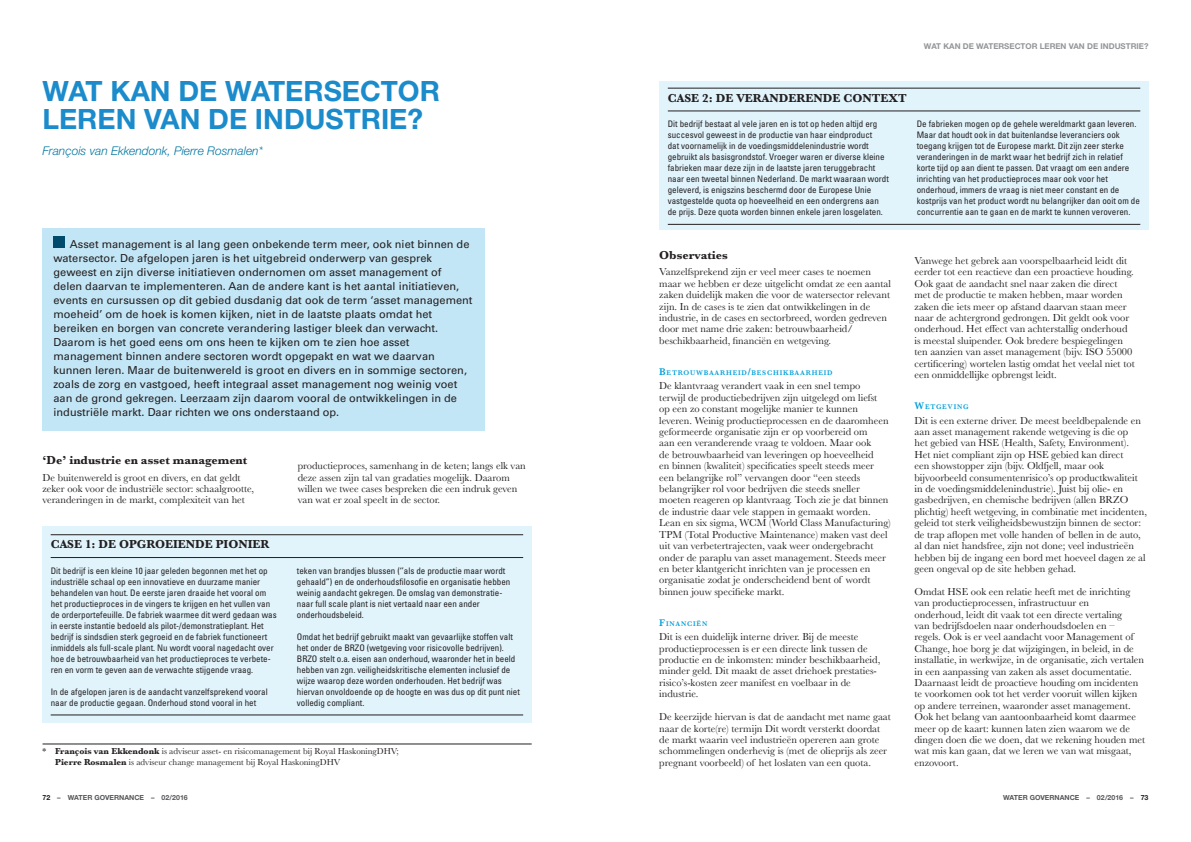
<style>
.page{position:relative;width:1191px;height:842px;background:#fff}
.page>*{position:absolute;margin:0;border:0;box-sizing:border-box;transform-origin:0 0}
.t1{font:700 28px/28px "Helvetica Neue";color:#1b8bcb}
.t2{font:700 12px "Baskerville";color:#231f20}
.t3{font:italic 300 12px "Helvetica Neue";color:#0076a3}
.t4{font:11px/14px "Univers";color:#231f20}
.t5{font:10.5px/11.4px "Baskerville";color:#231f20}
.t6{font:condensed 9px/11px "Univers";color:#231f20}
.t7{font:9px/11px "Baskerville";color:#231f20}
.t8{font:700 8px "Helvetica Neue";color:#939598}
.t9{font:700 7px "Helvetica Neue";color:#57585a}
.t10{font:600 7px "Baskerville";letter-spacing:.115em;color:#009fda}
.s1{font-weight:700}
.s2{font-size:10px}
.s3{color:#231f20}
</style>
<div class="page">
<div style="left:42px;top:526px;width:489px;height:197px;background:#e1f4fc"></div>
<div style="left:42px;top:228px;width:443px;height:203px;background:#c3e6f6"></div>
<hr style="left:43px;top:744px;width:488px;height:1px;background:#231f20">
<div style="left:54px;top:236px;width:11px;height:12px;background:#004b6c"></div>
<hr style="left:51px;top:534px;width:472px;height:1px;background:#231f20">
<hr style="left:51px;top:557px;width:472px;height:1px;background:#231f20">
<hr style="left:51px;top:715px;width:472px;height:1px;background:#231f20">
<div style="left:659px;top:82px;width:489px;height:148px;background:#e1f4fc"></div>
<hr style="left:668px;top:88px;width:472px;height:1px;background:#231f20">
<hr style="left:668px;top:111px;width:472px;height:1px;background:#231f20">
<hr style="left:668px;top:224px;width:472px;height:1px;background:#231f20">
<h1 class="t1" style="left:43px;top:77px;width:399px">WAT KAN DE WATERSECTOR<br>LEREN VAN DE INDUSTRIE?</h1>
<p class="t3" style="left:43px;top:144px;width:222px">François van Ekkendonk, Pierre Rosmalen*</p>
<p class="t4" style="left:54px;top:237px;width:420px;text-indent:16px">Asset management is al lang geen onbekende term meer, ook niet binnen de watersector. De afgelopen jaren is het uitgebreid onderwerp van gesprek geweest en zijn diverse initiatieven ondernomen om asset management of delen daarvan te implementeren. Aan de andere kant is het aantal initiatieven, events en cursussen op dit gebied dusdanig dat ook de term ‘asset management moeheid’ om de hoek is komen kijken, niet in de laatste plaats omdat het bereiken en borgen van concrete verandering lastiger bleek dan verwacht.<br>Daarom is het goed eens om ons heen te kijken om te zien hoe asset management binnen andere sectoren wordt opgepakt en wat we daarvan kunnen leren. Maar de buitenwereld is groot en divers en in sommige sectoren, zoals de zorg en vastgoed, heeft integraal asset management nog weinig voet aan de grond gekregen. Leerzaam zijn daarom vooral de ontwikkelingen in de industriële markt. Daar richten we ons onderstaand op.</p>
<p class="t2" style="left:43px;top:452px;width:206px">‘De’ industrie en asset management</p>
<p class="t5" style="left:43px;top:472px;width:213px">De buitenwereld is groot en divers, en dat geldt zeker ook voor de industriële sector: schaalgrootte, veranderingen in de markt, complexiteit van het</p>
<p class="t2" style="left:51px;top:536px;width:220px">CASE 1: DE OPGROEIENDE PIONIER</p>
<p class="t6" style="left:51px;top:565px;width:227px">Dit bedrijf is een kleine 10 jaar geleden begonnen met het op industriële schaal op een innovatieve en duurzame manier behandelen van hout. De eerste jaren draaide het vooral om het productieproces in de vingers te krijgen en het vullen van de orderportefeuille. De fabriek waarmee dit werd gedaan was in eerste instantie bedoeld als pilot-/demonstratieplant. Het bedrijf is sindsdien sterk gegroeid en de fabriek functioneert inmiddels als full-scale plant. Nu wordt vooral nagedacht over hoe de betrouwbaarheid van het productieproces te verbete&shy;ren en vorm te geven aan de verwachte stijgende vraag.</p>
<p class="t6" style="left:51px;top:686px;width:218px">In de afgelopen jaren is de aandacht vanzelfsprekend vooral naar de productie gegaan. Onderhoud stond vooral in het</p>
<p class="t5" style="left:298px;top:460px;width:230px">productieproces, samenhang in de keten; langs elk van deze assen zijn tal van gradaties mogelijk. Daarom willen we twee cases bespreken die een indruk geven van wat er zoal speelt in de sector.</p>
<p class="t6" style="left:297px;top:565px;width:215px">teken van brandjes blussen (‘’als de productie maar wordt gehaald”) en de onderhoudsfilosofie en organisatie hebben weinig aandacht gekregen. De omslag van demonstratie&shy;naar full scale plant is niet vertaald naar een ander onderhoudsbeleid.</p>
<p class="t6" style="left:297px;top:631px;width:224px">Omdat het bedrijf gebruikt maakt van gevaarlijke stoffen valt het onder de BRZO (wetgeving voor risicovolle bedrijven).<br>BRZO stelt o.a. eisen aan onderhoud, waaronder het in beeld hebben van zgn. veiligheidskritische elementen inclusief de wijze waarop deze worden onderhouden. Het bedrijf was hiervan onvoldoende op de hoogte en was dus op dit punt niet volledig compliant.</p>
<p class="t7" style="left:55px;top:746px;width:345px;text-indent:-13px">* <span class="s1">François van Ekkendonk</span> is adviseur asset- en risicomanagement bij Royal HaskoningDHV;<br><span class="s1">Pierre Rosmalen</span> is adviseur change management bij Royal HaskoningDHV</p>
<p class="t8" style="left:924px;top:41px;width:226px">WAT KAN DE WATERSECTOR LEREN VAN DE INDUSTRIE?</p>
<p class="t2" style="left:668px;top:89px;width:240px">CASE 2: DE VERANDERENDE CONTEXT</p>
<p class="t6" style="left:668px;top:118px;width:222px">Dit bedrijf bestaat al vele jaren en is tot op heden altijd erg succesvol geweest in de productie van haar eindproduct<br>dat voornamelijk in de voedingsmiddelenindustrie wordt gebruikt als basisgrondstof. Vroeger waren er diverse kleine fabrieken maar deze zijn in de laatste jaren teruggebracht naar een tweetal binnen Nederland. De markt waaraan wordt geleverd, is enigszins beschermd door de Europese Unie vastgestelde quota op hoeveelheid en een ondergrens aan de prijs. Deze quota worden binnen enkele jaren losgelaten.</p>
<p class="t6" style="left:916px;top:118px;width:224px">De fabrieken mogen op de gehele wereldmarkt gaan leveren.<br>Maar dat houdt ook in dat buitenlandse leveranciers ook toegang krijgen tot de Europese markt. Dit zijn zeer sterke veranderingen in de markt waar het bedrijf zich in relatief korte tijd op aan dient te passen. Dat vraagt om een andere inrichting van het productieproces maar ook voor het onderhoud, immers de vraag is niet meer constant en de kostprijs van het product wordt nu belangrijker dan ooit om de concurrentie aan te gaan en de markt te kunnen veroveren.</p>
<p class="t2" style="left:659px;top:247px;width:70px">Observaties</p>
<p class="t5" style="left:659px;top:266px;width:233px">Vanzelfsprekend zijn er veel meer cases te noemen maar we hebben er deze uitgelicht omdat ze een aantal zaken duidelijk maken die voor de watersector relevant zijn. In de cases is te zien dat ontwikkelingen in de industrie, in de cases en sectorbreed, worden gedreven door met name drie zaken: betrouwbaarheid/ beschikbaarheid, financiën en wetgeving.</p>
<p class="t10" style="left:659px;top:368px;width:175px"><span class="s2">B</span>ETROUWBAARHEID<span class="s2">/</span>BESCHIKBAARHEID</p>
<p class="t5" style="left:659px;top:380px;width:233px">De klantvraag verandert vaak in een snel tempo<br>terwijl de productiebedrijven zijn uitgelegd om liefst<br>op een zo constant mogelijke manier te kunnen leveren. Weinig productieprocessen en de daaromheen geformeerde organisatie zijn er op voorbereid om<br>aan een veranderende vraag te voldoen. Maar ook<br>de betrouwbaarheid van leveringen op hoeveelheid<br>en binnen (kwaliteit) specificaties speelt steeds meer een belangrijke rol” vervangen door “een steeds belangrijker rol voor bedrijven die steeds sneller moeten reageren op klantvraag. Toch zie je dat binnen de industrie daar vele stappen in gemaakt worden.<br>Lean en six sigma, WCM (World Class Manufacturing)<br>TPM (Total Productive Maintenance) maken vast deel uit van verbetertrajecten, vaak weer ondergebracht onder de paraplu van asset management. Steeds meer en beter klantgericht inrichten van je processen en organisatie zodat je onderscheidend bent of wordt binnen jouw specifieke markt.</p>
<p class="t10" style="left:659px;top:619px;width:50px"><span class="s2">F</span>INANCIËN</p>
<p class="t5" style="left:659px;top:631px;width:222px">Dit is een duidelijk interne driver. Bij de meeste productieprocessen is er een directe link tussen de productie en de inkomsten: minder beschikbaarheid, minder geld. Dit maakt de asset driehoek prestaties&shy;risico’s-kosten zeer manifest en voelbaar in de industrie.</p>
<p class="t5" style="left:659px;top:711px;width:233px">De keerzijde hiervan is dat de aandacht met name gaat naar de korte(re) termijn Dit wordt versterkt doordat de markt waarin veel industrieën opereren aan grote schommelingen onderhevig is (met de olieprijs als zeer pregnant voorbeeld) of het loslaten van een quota.</p>
<p class="t5" style="left:914px;top:255px;width:222px">Vanwege het gebrek aan voorspelbaarheid leidt dit eerder tot een reactieve dan een proactieve houding.<br>Ook gaat de aandacht snel naar zaken die direct met de productie te maken hebben, maar worden zaken die iets meer op afstand daarvan staan meer naar de achtergrond gedrongen. Dit geldt ook voor onderhoud. Het effect van achterstallig onderhoud is meestal sluipender. Ook bredere bespiegelingen ten aanzien van asset management (bijv. ISO 55000 certificering) wortelen lastig omdat het veelal niet tot een onmiddellijke opbrengst leidt.</p>
<p class="t10" style="left:914px;top:402px;width:56px"><span class="s2">W</span>ETGEVING</p>
<p class="t5" style="left:914px;top:415px;width:234px">Dit is een externe driver. De meest beeldbepalende en aan asset management rakende wetgeving is die op<br>het gebied van HSE (Health, Safety, Environment).<br>Het niet compliant zijn op HSE gebied kan direct<br>een showstopper zijn (bijv. Oldfjell, maar ook bijvoorbeeld consumentenrisico’s op productkwaliteit in de voedingsmiddelenindustrie). Juist bij olie- en gasbedrijven, en chemische bedrijven (allen BRZO plichtig) heeft wetgeving, in combinatie met incidenten, geleid tot sterk veiligheidsbewustzijn binnen de sector: de trap aflopen met volle handen of bellen in de auto, al dan niet handsfree, zijn not done; veel industrieën hebben bij de ingang een bord met hoeveel dagen ze al geen ongeval op de site hebben gehad.</p>
<p class="t5" style="left:914px;top:586px;width:232px">Omdat HSE ook een relatie heeft met de inrichting van productieprocessen, infrastructuur en<br>onderhoud, leidt dit vaak tot een directe vertaling<br>van bedrijfsdoelen naar onderhoudsdoelen en –<br>regels. Ook is er veel aandacht voor Management of Change, hoe borg je dat wijzigingen, in beleid, in de installatie, in werkwijze, in de organisatie, zich vertalen in een aanpassing van zaken als asset documentatie.<br>Daarnaast leidt de proactieve houding om incidenten te voorkomen ook tot het verder vooruit willen kijken op andere terreinen, waaronder asset management.<br>Ook het belang van aantoonbaarheid komt daarmee meer op de kaart: kunnen laten zien waarom we de dingen doen die we doen, dat we rekening houden met wat mis kan gaan, dat we leren we van wat misgaat, enzovoort.</p>
<p class="t9" style="left:43px;top:793px;width:147px"><span class="s3">72</span> – WATER GOVERNANCE – 02/2016</p>
<p class="t9" style="left:1003px;top:793px;width:147px">WATER GOVERNANCE – 02/2016 – <span class="s3">73</span></p>
</div>
